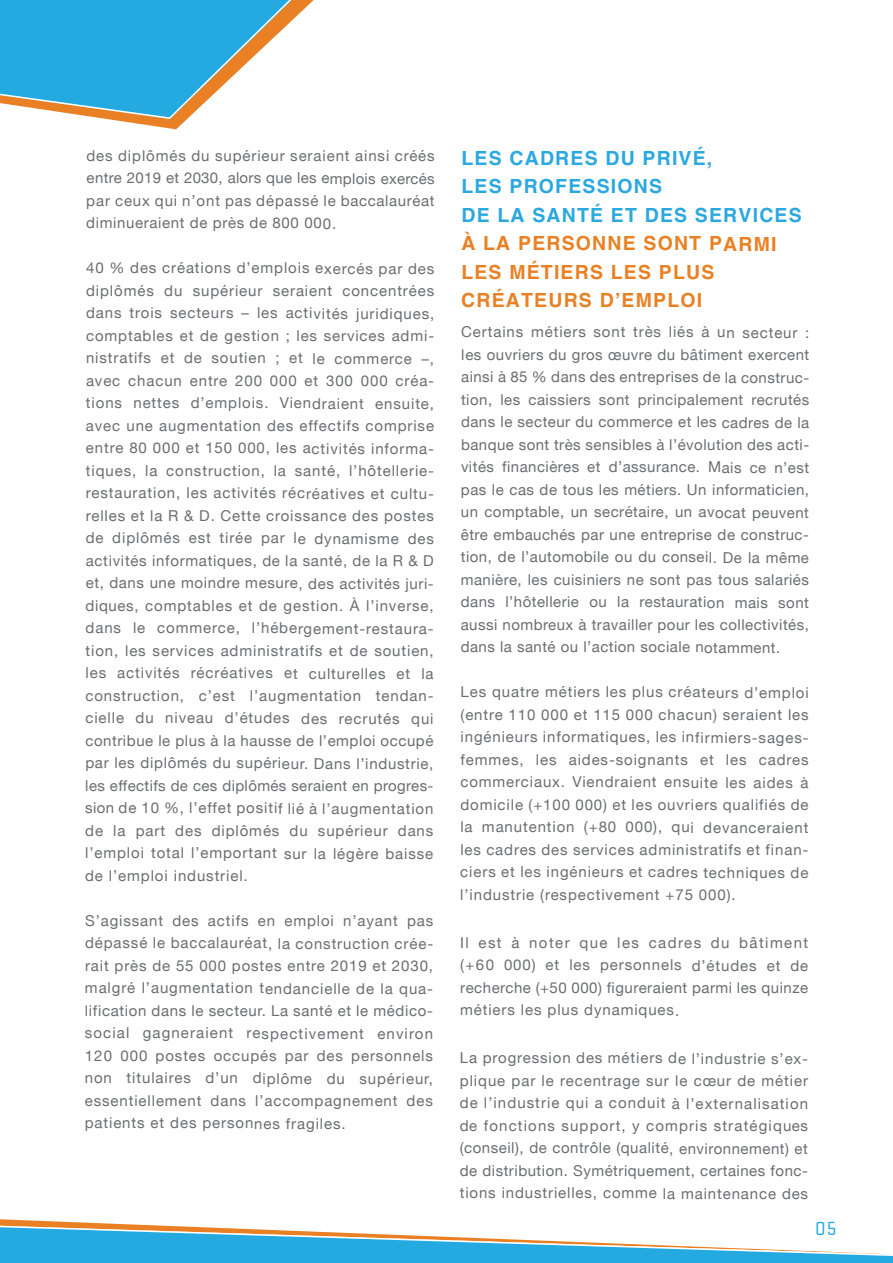
<style>
.page{position:relative;width:893px;height:1263px;background:#fff}
.page>*{position:absolute;margin:0;border:0;box-sizing:border-box;transform-origin:0 0}
.t1{font:700 19.5px/28.5px "Helvetica LT";letter-spacing:.06em;color:#e98124}
.t2{font:700 19.5px/28.5px "Helvetica LT";letter-spacing:.06em;color:#2aa8df}
.t3{font:19.5px "Cholla Slab OT";color:#24aae1}
.t4{font:15px/22.5px "Helvetica Neue LT";letter-spacing:.06em;color:#6c6d70;text-align:justify}
</style>
<div class="page">
<svg style="left:114px;top:120px;width:72px;height:9px"></svg>
<svg style="left:0;top:0;width:314px;height:120px"></svg>
<svg style="left:0;top:1219px;width:893px;height:44px"></svg>
<p class="t4" style="left:86px;top:144px;width:350px">des diplômés du supérieur seraient ainsi créés entre 2019 et 2030, alors que les emplois exercés par ceux qui n’ont pas dépassé le baccalauréat diminueraient de près de 800 000.</p>
<p class="t4" style="left:85px;top:257px;width:351px">40 % des créations d’emplois exercés par des diplômés du supérieur seraient concentrées dans trois secteurs – les activités juridiques, comptables et de gestion ; les services admi&shy;nistratifs et de soutien ; et le commerce –, avec chacun entre 200 000 et 300 000 créa&shy;tions nettes d’emplois. Viendraient ensuite, avec une augmentation des effectifs comprise entre 80 000 et 150 000, les activités informa&shy;tiques, la construction, la santé, l’hôtellerie&shy;restauration, les activités récréatives et cultu&shy;relles et la R &amp; D. Cette croissance des postes de diplômés est tirée par le dynamisme des activités informatiques, de la santé, de la R &amp; D et, dans une moindre mesure, des activités juri&shy;diques, comptables et de gestion. À l’inverse, dans le commerce, l’hébergement-restaura&shy;tion, les services administratifs et de soutien, les activités récréatives et culturelles et la construction, c’est l’augmentation tendan&shy;cielle du niveau d’études des recrutés qui contribue le plus à la hausse de l’emploi occupé par les diplômés du supérieur. Dans l’industrie, les effectifs de ces diplômés seraient en progres&shy;sion de 10 %, l’effet positif lié à l’augmentation de la part des diplômés du supérieur dans l’emploi total l’emportant sur la légère baisse de l’emploi industriel.</p>
<p class="t4" style="left:85px;top:909px;width:350px">S’agissant des actifs en emploi n’ayant pas dépassé le baccalauréat, la construction crée&shy;rait près de 55 000 postes entre 2019 et 2030, malgré l’augmentation tendancielle de la qua&shy;lification dans le secteur. La santé et le médico&shy;social gagneraient respectivement environ 120 000 postes occupés par des personnels non titulaires d’un diplôme du supérieur, essentiellement dans l’accompagnement des patients et des personnes fragiles.</p>
<h1 class="t2" style="left:461px;top:143px;width:342px">LES CADRES DU PRIVÉ,<br>LES PROFESSIONS<br>DE LA SANTÉ ET DES SERVICES</h1>
<h1 class="t1" style="left:461px;top:229px;width:317px">À LA PERSONNE SONT PARMI<br>LES MÉTIERS LES PLUS<br>CRÉATEURS D’EMPLOI</h1>
<p class="t4" style="left:461px;top:321px;width:350px">Certains métiers sont très liés à un secteur : les ouvriers du gros œuvre du bâtiment exercent ainsi à 85 % dans des entreprises de la construc&shy;tion, les caissiers sont principalement recrutés dans le secteur du commerce et les cadres de la banque sont très sensibles à l’évolution des acti&shy;vités financières et d’assurance. Mais ce n’est pas le cas de tous les métiers. Un informaticien, un comptable, un secrétaire, un avocat peuvent être embauchés par une entreprise de construc&shy;tion, de l’automobile ou du conseil. De la même manière, les cuisiniers ne sont pas tous salariés dans l’hôtellerie ou la restauration mais sont aussi nombreux à travailler pour les collectivités, dans la santé ou l’action sociale notamment.</p>
<p class="t4" style="left:460px;top:681px;width:350px">Les quatre métiers les plus créateurs d’emploi (entre 110 000 et 115 000 chacun) seraient les ingénieurs informatiques, les infirmiers-sages&shy;femmes, les aides-soignants et les cadres commerciaux. Viendraient ensuite les aides à domicile (+100 000) et les ouvriers qualifiés de la manutention (+80 000), qui devanceraient les cadres des services administratifs et finan&shy;ciers et les ingénieurs et cadres techniques de l’industrie (respectivement +75 000).</p>
<p class="t4" style="left:460px;top:931px;width:350px">Il est à noter que les cadres du bâtiment (+60 000) et les personnels d’études et de recherche (+50 000) figureraient parmi les quinze métiers les plus dynamiques.</p>
<p class="t4" style="left:460px;top:1047px;width:350px">La progression des métiers de l’industrie s’ex&shy;plique par le recentrage sur le cœur de métier de l’industrie qui a conduit à l’externalisation de fonctions support, y compris stratégiques (conseil), de contrôle (qualité, environnement) et de distribution. Symétriquement, certaines fonc&shy;tions industrielles, comme la maintenance des</p>
<h1 class="t3" style="left:816px;top:1218px;width:23px">05</h1>
</div>
